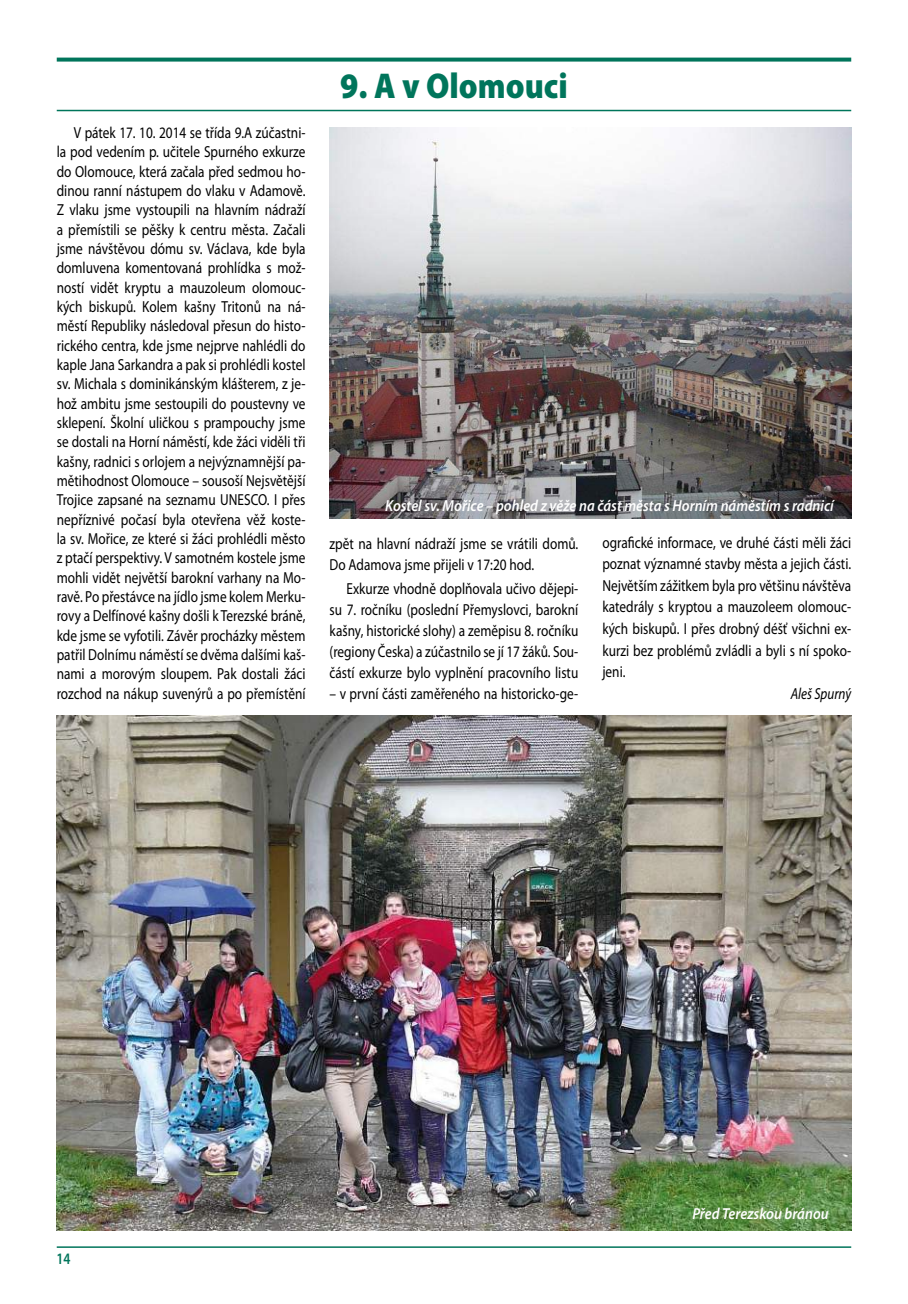
<style>
.page{position:relative;width:908px;height:1304px;background:#fff}
.page>*{position:absolute;margin:0;border:0;box-sizing:border-box;transform-origin:0 0}
.t1{font:900 36px "Myriad Pro";color:#00755b;scale:.89 1}
.t2{font:16px/19.4px "Myriad Pro";color:#000;text-align:justify;scale:.83 1}
.t3{font:italic 600 16px "Myriad Pro";color:#fff;scale:.9 1}
.t4{font:italic 16px "Myriad Pro";color:#000;scale:.82 1}
.t5{font:600 16px "Myriad Pro";color:#00755b;scale:.82 1}
</style>
<div class="page">
<hr style="left:57px;top:1246px;width:793px;height:2px;background:#00755b">
<svg style="left:57px;top:58px;width:793px;height:4px;background:#1a836b"></svg>
<hr style="left:57px;top:110px;width:793px;height:1px;background:#00755b">
<img style="left:329px;top:128px;width:521px;height:390px">
<img style="left:57px;top:716px;width:793px;height:514px">
<p class="t2" style="left:57px;top:123px;width:301px;text-indent:17px">V pátek 17. 10. 2014 se třída 9.A zúčastni&shy;la pod vedením p. učitele Spurného exkurze do Olomouce, která začala před sedmou ho&shy;dinou ranní nástupem do vlaku v Adamově.<br>Z vlaku jsme vystoupili na hlavním nádraží a přemístili se pěšky k centru města. Začali jsme návštěvou dómu sv. Václava, kde byla domluvena komentovaná prohlídka s mož&shy;ností vidět kryptu a mauzoleum olomouc&shy;kých biskupů. Kolem kašny Tritonů na ná&shy;městí Republiky následoval přesun do histo&shy;rického centra, kde jsme nejprve nahlédli do kaple Jana Sarkandra a pak si prohlédli kostel sv. Michala s dominikánským klášterem, z je&shy;hož ambitu jsme sestoupili do poustevny ve sklepení. Školní uličkou s prampouchy jsme se dostali na Horní náměstí, kde žáci viděli tři kašny, radnici s orlojem a nejvýznamnější pa&shy;mětihodnost Olomouce – sousoší Nejsvětější Trojice zapsané na seznamu UNESCO. I přes nepříznivé počasí byla otevřena věž koste&shy;la sv. Mořice, ze které si žáci prohlédli město z ptačí perspektivy. V samotném kostele jsme mohli vidět největší barokní varhany na Mo&shy;ravě. Po přestávce na jídlo jsme kolem Merku&shy;rovy a Delfínové kašny došli k Terezské bráně, kde jsme se vyfotili. Závěr procházky městem patřil Dolnímu náměstí se dvěma dalšími kaš&shy;nami a morovým sloupem. Pak dostali žáci rozchod na nákup suvenýrů a po přemístění</p>
<h1 class="t1" style="left:340px;top:62px;width:257px">9. A v Olomouci</h1>
<p class="t3" style="left:385px;top:495px;width:499px">Kostel sv. Mořice – pohled z věže na část města s Horním náměstím s radnicí</p>
<p class="t2" style="left:329px;top:532px;width:301px;line-height:21px">zpět na hlavní nádraží jsme se vrátili domů.<br>Do Adamova jsme přijeli v 17:20 hod.</p>
<p class="t2" style="left:329px;top:577px;width:301px;line-height:21px;text-indent:17px">Exkurze vhodně doplňovala učivo dějepi&shy;su 7. ročníku (poslední Přemyslovci, barokní kašny, historické slohy) a zeměpisu 8. ročníku (regiony Česka) a zúčastnilo se jí 17 žáků. Sou&shy;částí exkurze bylo vyplnění pracovního listu</p>
<p class="t2" style="left:329px;top:683px;width:301px">– v první části zaměřeného na historicko-ge-</p>
<p class="t2" style="left:602px;top:531px;width:301px;line-height:21.6px">ografické informace, ve druhé části měli žáci poznat významné stavby města a jejich části.<br>Největším zážitkem byla pro většinu návštěva katedrály s kryptou a mauzoleem olomouc&shy;kých biskupů. I přes drobný déšť všichni ex&shy;kurzi bez problémů zvládli a byli s ní spoko&shy;jeni.</p>
<p class="t4" style="left:790px;top:683px;width:75px">Aleš Spurný</p>
<p class="t5" style="left:56px;top:1249px;width:18px">14</p>
<p class="t3" style="left:692px;top:1203px;width:153px">Před Terezskou bránou</p>
</div>
